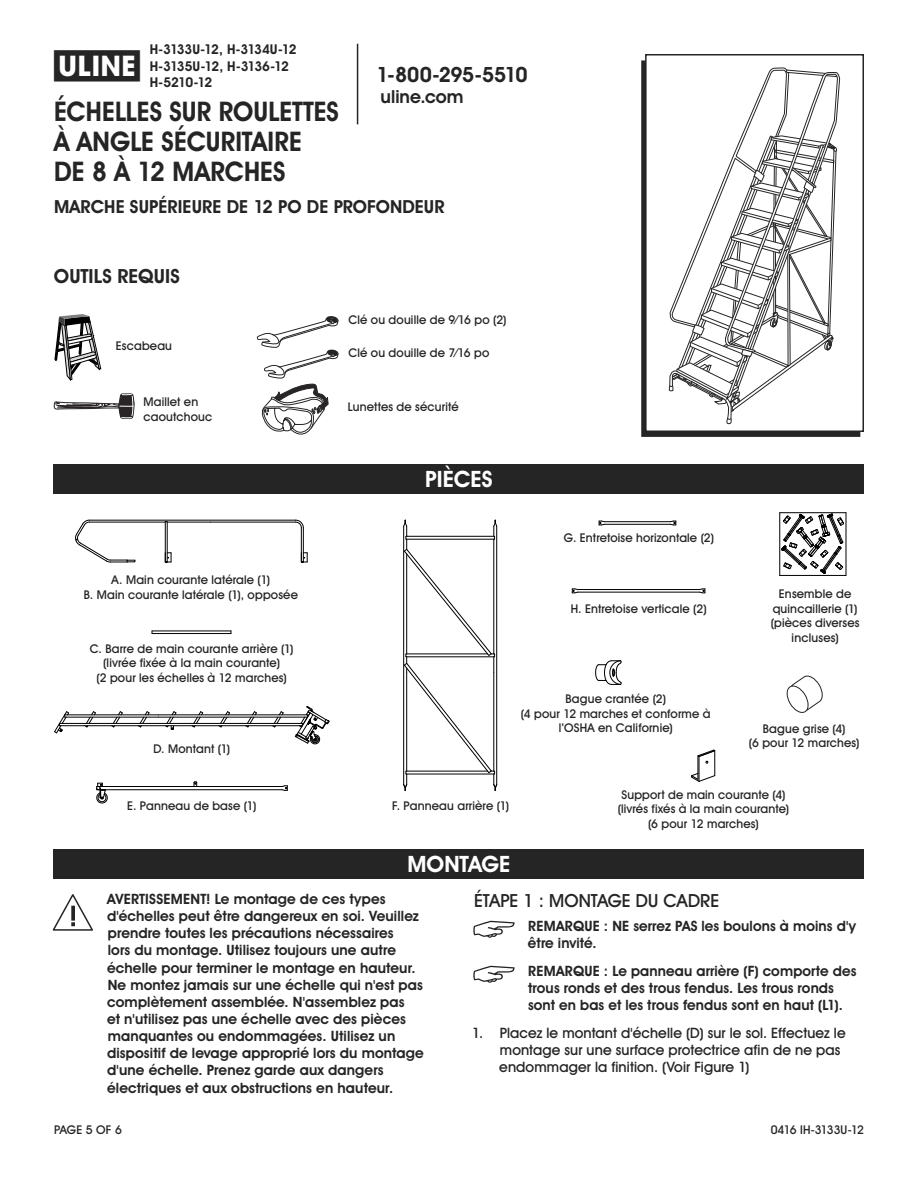
<style>
.page{position:relative;width:918px;height:1188px;background:#fff}
.page>*{position:absolute;margin:0;border:0;box-sizing:border-box;transform-origin:0 0}
.t1{font:700 28.5px "Uline Two Knine";color:#252525}
.t2{font:700 27px/30px "Uline Two Knine";color:#252525;scale:.95 1}
.t3{font:700 22.5px "Uline Two Knine";color:#fff}
.t4{font:700 21px "Uline Two Knine";letter-spacing:-.02em;color:#252525}
.t5{font:700 19.5px "Uline Two Knine";letter-spacing:.005em;color:#252525}
.t6{font:700 18px "Uline Two Knine";letter-spacing:.005em;color:#252525}
.t7{font:18px "Uline Two Knine";letter-spacing:-.005em;color:#252525}
.t8{font:700 14.25px/17.2px "Uline Two Knine";letter-spacing:.01em;color:#252525}
.t9{font:14.25px/17.1px "Uline Two Knine";letter-spacing:.01em;color:#252525}
.t10{font:700 13.5px/16.5px "Uline Two Knine";letter-spacing:-.06em;color:#252525}
.t11{font:12px/14.4px "Uline Two Knine";letter-spacing:.015em;color:#252525;text-align:center}
.t12{font:12px "Uline Two Knine";letter-spacing:-.065em;color:#252525}
</style>
<div class="page">
<hr style="left:357px;top:44px;width:1px;height:80px;background:#252525">
<div style="left:54px;top:464px;width:810px;height:30px;background:#252525"></div>
<div style="left:54px;top:849px;width:810px;height:30px;background:#252525"></div>
<svg style="left:53px;top:894px;width:40px;height:37px"></svg>
<svg style="left:473px;top:921px;width:42px;height:17px"></svg>
<svg style="left:473px;top:966px;width:42px;height:17px"></svg>
<svg style="left:54px;top:394px;width:80px;height:25px"></svg>
<svg style="left:256px;top:316px;width:83px;height:119px"></svg>
<svg style="left:55px;top:315px;width:46px;height:65px"></svg>
<svg style="left:192px;top:711px;width:11px;height:16px"></svg>
<svg style="left:219px;top:711px;width:11px;height:16px"></svg>
<svg style="left:245px;top:711px;width:12px;height:16px"></svg>
<hr style="left:158px;top:723px;width:144px;height:1px;background:#000">
<hr style="left:158px;top:717px;width:150px;height:1px;background:#000">
<hr style="left:60px;top:723px;width:98px;height:1px;background:#000">
<hr style="left:65px;top:717px;width:93px;height:1px;background:#000">
<hr style="left:65px;top:715px;width:93px;height:1px;background:#000">
<svg style="left:138px;top:711px;width:12px;height:16px"></svg>
<hr style="left:158px;top:715px;width:150px;height:1px;background:#000">
<hr style="left:60px;top:725px;width:242px;height:1px;background:#000">
<svg style="left:272px;top:711px;width:12px;height:16px"></svg>
<svg style="left:111px;top:711px;width:12px;height:16px"></svg>
<svg style="left:85px;top:711px;width:11px;height:16px"></svg>
<svg style="left:295px;top:706px;width:35px;height:38px"></svg>
<svg style="left:165px;top:711px;width:11px;height:19px"></svg>
<svg style="left:54px;top:711px;width:15px;height:22px"></svg>
<hr style="left:89px;top:522px;width:76px;height:1px;background:#000">
<hr style="left:167px;top:522px;width:44px;height:1px;background:#000">
<svg style="left:165px;top:553px;width:7px;height:10px"></svg>
<hr style="left:167px;top:522px;width:1px;height:40px;background:#000">
<hr style="left:165px;top:522px;width:1px;height:40px;background:#000">
<svg style="left:295px;top:520px;width:9px;height:8px"></svg>
<hr style="left:211px;top:522px;width:85px;height:1px;background:#000">
<hr style="left:89px;top:520px;width:207px;height:1px;background:#000">
<hr style="left:301px;top:528px;width:1px;height:34px;background:#000">
<hr style="left:303px;top:528px;width:1px;height:34px;background:#000">
<svg style="left:301px;top:553px;width:7px;height:10px"></svg>
<svg style="left:75px;top:520px;width:60px;height:43px"></svg>
<svg style="left:599px;top:521px;width:6px;height:5px"></svg>
<hr style="left:604px;top:521px;width:67px;height:1px;background:#000">
<hr style="left:604px;top:524px;width:67px;height:1px;background:#000">
<svg style="left:670px;top:521px;width:7px;height:5px"></svg>
<hr style="left:97px;top:789px;width:185px;height:1px;background:#000">
<hr style="left:97px;top:786px;width:185px;height:1px;background:#000">
<svg style="left:193px;top:782px;width:4px;height:4px"></svg>
<svg style="left:282px;top:785px;width:6px;height:6px"></svg>
<svg style="left:96px;top:783px;width:12px;height:20px"></svg>
<hr style="left:780px;top:575px;width:66px;height:1px;background:#000">
<hr style="left:780px;top:512px;width:66px;height:1px;background:#000">
<hr style="left:780px;top:513px;width:1px;height:62px;background:#000">
<hr style="left:846px;top:513px;width:1px;height:62px;background:#000">
<svg style="left:781px;top:514px;width:63px;height:60px"></svg>
<svg style="left:595px;top:660px;width:27px;height:25px"></svg>
<svg style="left:691px;top:750px;width:25px;height:32px"></svg>
<hr style="left:152px;top:631px;width:79px;height:1px;background:#000">
<hr style="left:152px;top:633px;width:79px;height:1px;background:#000">
<svg style="left:403px;top:520px;width:94px;height:271px"></svg>
<svg style="left:572px;top:588px;width:6px;height:6px"></svg>
<svg style="left:699px;top:588px;width:7px;height:6px"></svg>
<hr style="left:577px;top:592px;width:123px;height:1px;background:#000">
<hr style="left:577px;top:589px;width:123px;height:1px;background:#000">
<svg style="left:786px;top:675px;width:37px;height:38px"></svg>
<div style="left:641px;top:60px;width:219px;height:377px;border:2px solid #252525"></div>
<div style="left:646px;top:55px;width:217px;height:376px;background:#fff"></div>
<div style="left:645px;top:54px;width:219px;height:378px;border:2px solid #252525"></div>
<svg style="left:669px;top:68px;width:171px;height:357px"></svg>
<p class="t10" style="left:150px;top:41px;width:148px">H-3133U-12, H-3134U-12<br>H-3135U-12, H-3136-12<br>H-5210-12</p>
<h1 class="t1" style="left:54px;top:49px;width:87px">π</h1>
<h3 class="t4" style="left:377px;top:62px;width:152px">1-800-295-5510</h3>
<p class="t6" style="left:381px;top:86px;width:84px">uline.com</p>
<h2 class="t2" style="left:54px;top:96px;width:301px">ÉCHELLES SUR ROULETTES<br>À ANGLE SÉCURITAIRE<br>DE 8 À 12 MARCHES</h2>
<p class="t6" style="left:54px;top:196px;width:392px">MARCHE SUPÉRIEURE DE 12 PO DE PROFONDEUR</p>
<h3 class="t5" style="left:54px;top:264px;width:127px">OUTILS REQUIS</h3>
<p class="t11" style="left:116px;top:339px;width:58px">Escabeau</p>
<p class="t11" style="left:349px;top:312px;width:159px">Clé ou douille de 9⁄16 po (2)</p>
<p class="t11" style="left:349px;top:345px;width:142px">Clé ou douille de 7⁄16 po</p>
<p class="t11" style="left:143px;top:395px;width:70px;text-align:left">Maillet en caoutchouc</p>
<p class="t11" style="left:348px;top:400px;width:112px">Lunettes de sécurité</p>
<p class="t11" style="left:84px;top:573px;width:216px">A. Main courante latérale (1)<br>B. Main courante latérale (1), opposée</p>
<p class="t11" style="left:90px;top:641px;width:205px">C. Barre de main courante arrière (1) (livrée fixée à la main courante)<br>(2 pour les échelles à 12 marches)</p>
<p class="t11" style="left:154px;top:741px;width:78px">D. Montant (1)</p>
<p class="t11" style="left:127px;top:799px;width:131px">E. Panneau de base (1)</p>
<h3 class="t3" style="left:425px;top:466px;width:69px">PIÈCES</h3>
<p class="t11" style="left:564px;top:531px;width:152px">G. Entretoise horizontale (2)</p>
<p class="t11" style="left:571px;top:602px;width:138px">H. Entretoise verticale (2)</p>
<p class="t11" style="left:771px;top:587px;width:90px">Ensemble de quincaillerie (1) (pièces diverses incluses)</p>
<p class="t11" style="left:521px;top:692px;width:191px">Bague crantée (2)<br>(4 pour 12 marches et conforme à l’OSHA en Californie)</p>
<p class="t11" style="left:749px;top:721px;width:112px">Bague grise (4)<br>(6 pour 12 marches)</p>
<p class="t11" style="left:392px;top:799px;width:119px">F. Panneau arrière (1)</p>
<h3 class="t3" style="left:407px;top:850px;width:105px">MONTAGE</h3>
<p class="t11" style="left:618px;top:787px;width:173px">Support de main courante (4) (livrés fixés à la main courante) (6 pour 12 marches)</p>
<p class="t8" style="left:107px;top:890px;width:318px">AVERTISSEMENT! Le montage de ces types d'échelles peut être dangereux en soi. Veuillez prendre toutes les précautions nécessaires<br>lors du montage. Utilisez toujours une autre échelle pour terminer le montage en hauteur.<br>Ne montez jamais sur une échelle qui n'est pas complètement assemblée. N'assemblez pas<br>et n'utilisez pas une échelle avec des pièces manquantes ou endommagées. Utilisez un dispositif de levage approprié lors du montage d'une échelle. Prenez garde aux dangers électriques et aux obstructions en hauteur.</p>
<p class="t7" style="left:474px;top:890px;width:247px">ÉTAPE 1 : MONTAGE DU CADRE</p>
<p class="t8" style="left:528px;top:917px;width:330px">REMARQUE : NE serrez PAS les boulons à moins d'y être invité.</p>
<p class="t8" style="left:528px;top:962px;width:330px">REMARQUE : Le panneau arrière (F) comporte des trous ronds et des trous fendus. Les trous ronds sont en bas et les trous fendus sont en haut (L1).</p>
<p class="t9" style="left:499px;top:1024px;width:348px;text-indent:-27px">1. Placez le montant d'échelle (D) sur le sol. Effectuez le montage sur une surface protectrice afin de ne pas endommager la finition. (Voir Figure 1)</p>
<p class="t11" style="left:54px;top:1122px;width:69px">PAGE 5 OF 6</p>
<p class="t12" style="left:771px;top:1122px;width:95px">0416 IH-3133U-12</p>
</div>
